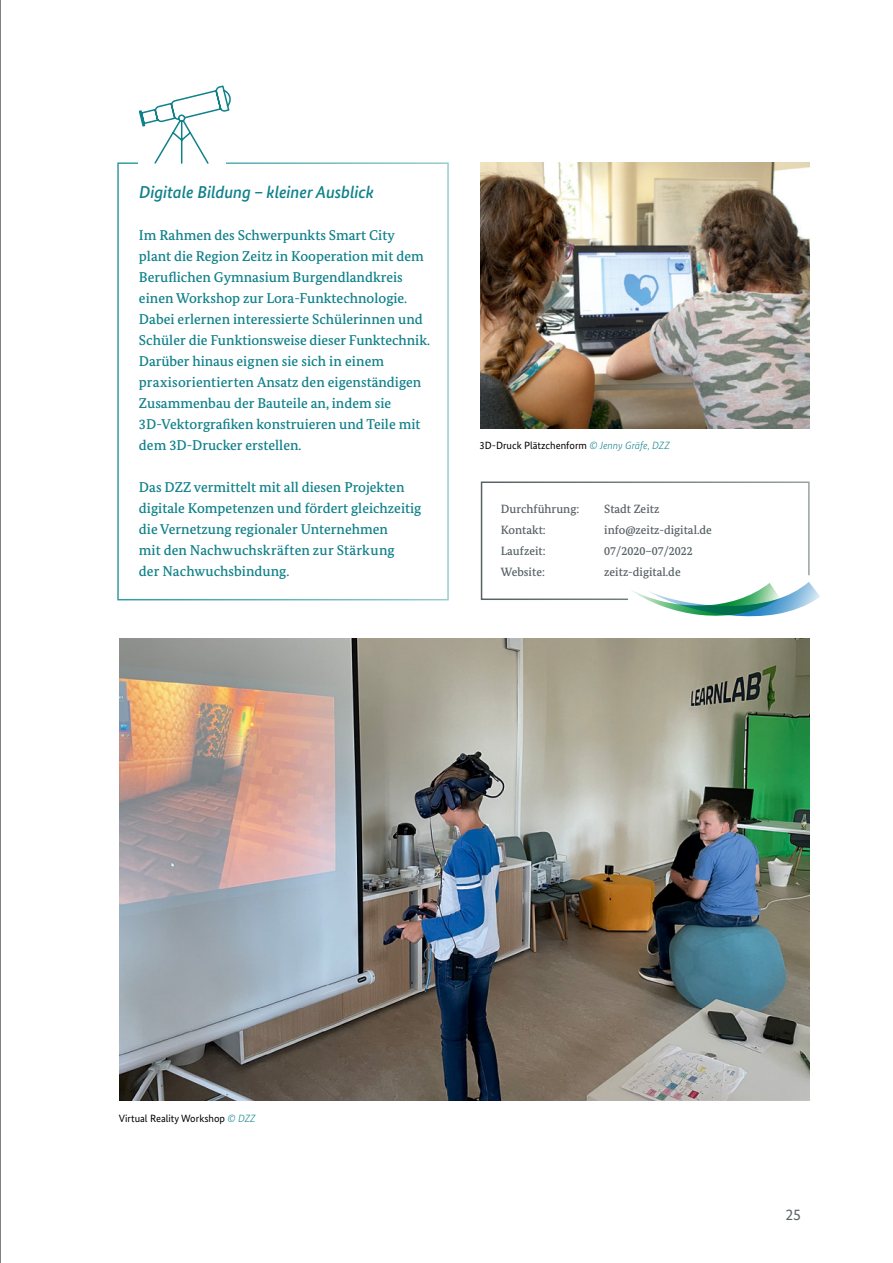
<style>
.page{position:relative;width:893px;height:1263px;background:#fff}
.page>*{position:absolute;margin:0;border:0;box-sizing:border-box;transform-origin:0 0}
.Style_Group_1_H4_Infokasten_Header_2{font:italic 500 17.25px "Bundes Sans";letter-spacing:-.005em;color:#10818a}
.t1{font:15.75px "Bundes Sans";color:#576164}
.Style_Group_1_P_Infokasten_Copy{font:500 14.25px/21px "Bundes Serif";color:#10818a}
.Style_Group_1_P_Vorhabenkasten_Signet{font:500 12px "Bundes Serif";color:#576164}
.t2{font:10.5px "Bundes Sans";color:#000}
.s1{font-weight:300;font-style:italic;color:#10818a}
</style>
<div class="page">
<img style="left:119px;top:639px;width:691px;height:462px">
<img style="left:481px;top:162px;width:329px;height:267px">
<hr style="left:0;top:0;width:1px;height:1263px;background:#000">
<div style="left:481px;top:481px;width:329px;height:119px;border:2px solid #fff"></div>
<div style="left:117px;top:162px;width:332px;height:438px;border:2px solid #fff"></div>
<svg style="left:628px;top:575px;width:192px;height:42px"></svg>
<svg style="left:138px;top:85px;width:94px;height:80px"></svg>
<h4 class="Style_Group_1_H4_Infokasten_Header_2" style="left:139px;top:182px;width:237px">Digitale Bildung – kleiner Ausblick</h4>
<p class="Style_Group_1_P_Infokasten_Copy" style="left:139px;top:224px;width:292px">Im Rahmen des Schwerpunkts Smart City plant die Region Zeitz in Kooperation mit dem Beruflichen Gymnasium Burgendlandkreis einen Workshop zur Lora-Funktechnologie.<br>Dabei erlernen interessierte Schülerinnen und Schüler die Funktionsweise dieser Funktechnik.<br>Darüber hinaus eignen sie sich in einem praxisorientierten Ansatz den eigenständigen Zusammenbau der Bauteile an, indem sie 3D-Vektorgrafiken konstruieren und Teile mit dem 3D-Drucker erstellen.</p>
<p class="Style_Group_1_P_Infokasten_Copy" style="left:139px;top:476px;width:284px">Das DZZ vermittelt mit all diesen Projekten digitale Kompetenzen und fördert gleichzeitig die Vernetzung regionaler Unternehmen<br>mit den Nachwuchskräften zur Stärkung<br>der Nachwuchsbindung.</p>
<p class="t2" style="left:479px;top:439px;width:192px">3D-Druck Plätzchenform <span class="s1">© Jenny Gräfe, DZZ</span></p>
<p class="Style_Group_1_P_Vorhabenkasten_Signet" style="left:501px;top:501px;width:80px">Durchführung:</p>
<p class="Style_Group_1_P_Vorhabenkasten_Signet" style="left:604px;top:501px;width:57px">Stadt Zeitz</p>
<p class="Style_Group_1_P_Vorhabenkasten_Signet" style="left:501px;top:522px;width:46px">Kontakt:</p>
<p class="Style_Group_1_P_Vorhabenkasten_Signet" style="left:604px;top:522px;width:109px">info@zeitz-digital.de</p>
<p class="Style_Group_1_P_Vorhabenkasten_Signet" style="left:501px;top:543px;width:46px">Laufzeit:</p>
<p class="Style_Group_1_P_Vorhabenkasten_Signet" style="left:604px;top:543px;width:90px">07/2020–07/2022</p>
<p class="Style_Group_1_P_Vorhabenkasten_Signet" style="left:501px;top:564px;width:46px">Website:</p>
<p class="Style_Group_1_P_Vorhabenkasten_Signet" style="left:604px;top:564px;width:78px">zeitz-digital.de</p>
<p class="t2" style="left:119px;top:1111px;width:138px">Virtual Reality Workshop <span class="s1">© DZZ</span></p>
<p class="t1" style="left:785px;top:1205px;width:17px">25</p>
</div>
